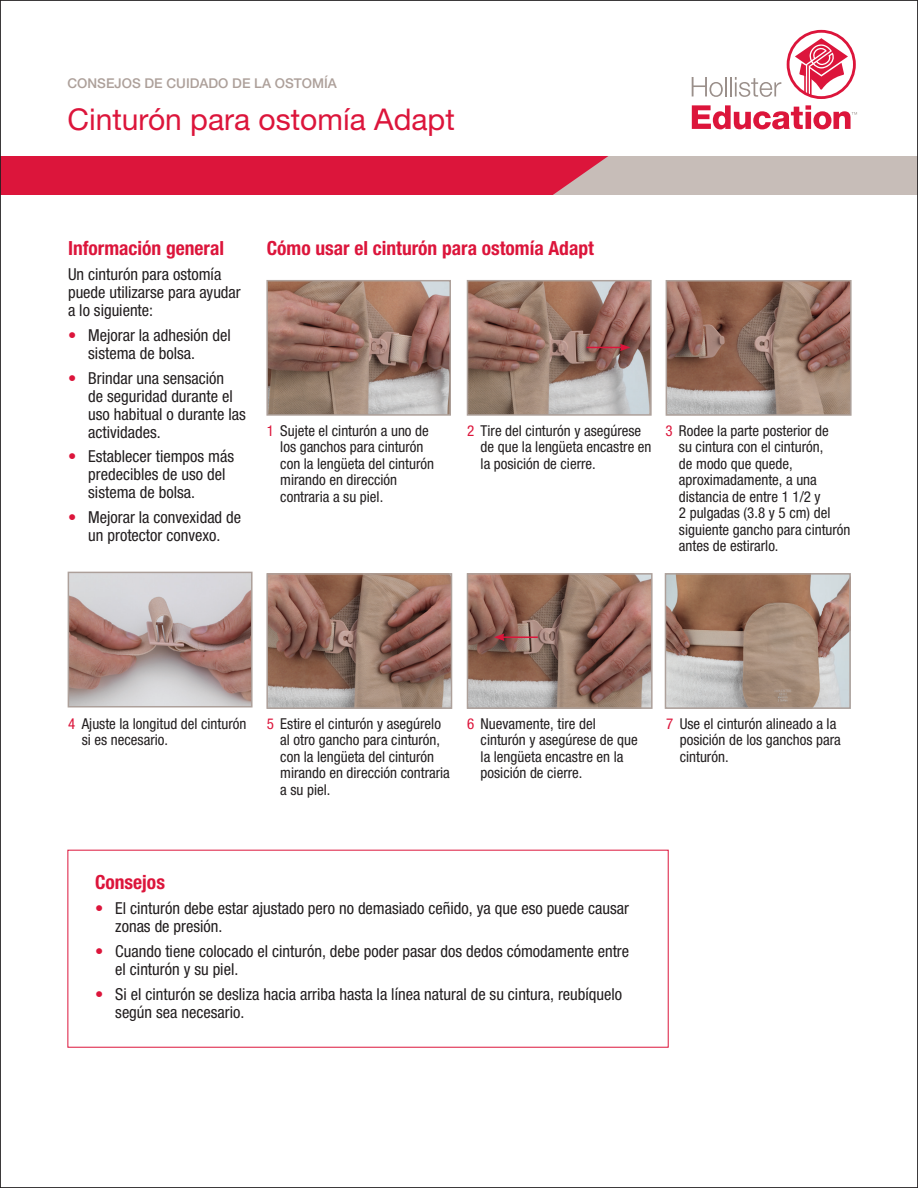
<style>
.page{position:relative;width:918px;height:1188px;background:#fff}
.page>*{position:absolute;margin:0;border:0;box-sizing:border-box;transform-origin:0 0}
.t1{font:30px "Helvetica Neue LT Std";color:#dc153b}
.t2{font:700 condensed 19.5px "Helvetica Neue LT Std";color:#dc153b}
.t3{font:condensed 16.5px/18px "Helvetica Neue LT Std";color:#231f20}
.t4{font:condensed 15px/16.5px "Helvetica Neue LT Std";color:#231f20}
.t5{font:500 13.5px "Helvetica Neue LT Std";color:#ada09a}
.s1{color:#dc153b}
</style>
<div class="page">
<div style="left:210px;top:156px;width:708px;height:39px;background:#c7bdb8"></div>
<div style="left:2px;top:156px;width:606px;height:39px;background:#dc153b"></div>
<img style="left:269px;top:283px;width:179px;height:130px">
<div style="left:266px;top:280px;width:185px;height:136px;border:2px solid #ada09a"></div>
<img style="left:669px;top:283px;width:180px;height:130px">
<div style="left:666px;top:280px;width:186px;height:136px;border:2px solid #ada09a"></div>
<img style="left:71px;top:575px;width:179px;height:130px">
<div style="left:68px;top:572px;width:185px;height:136px;border:2px solid #ada09a"></div>
<img style="left:470px;top:576px;width:180px;height:130px">
<div style="left:467px;top:573px;width:186px;height:136px;border:2px solid #ada09a"></div>
<img style="left:668px;top:576px;width:180px;height:130px">
<div style="left:665px;top:573px;width:186px;height:136px;border:2px solid #ada09a"></div>
<img style="left:470px;top:283px;width:179px;height:130px">
<div style="left:467px;top:280px;width:185px;height:136px;border:2px solid #ada09a"></div>
<img style="left:269px;top:576px;width:180px;height:130px">
<div style="left:266px;top:573px;width:186px;height:136px;border:2px solid #ada09a"></div>
<hr style="left:502px;top:636px;width:36px;height:2px;background:#dc153b">
<svg style="left:494px;top:633px;width:11px;height:8px"></svg>
<hr style="left:587px;top:347px;width:35px;height:1px;background:#dc153b">
<svg style="left:620px;top:344px;width:10px;height:7px"></svg>
<div style="left:787px;top:30px;width:69px;height:69px;border:3px solid #dc153b;border-radius:50%"></div>
<svg style="left:795px;top:38px;width:53px;height:58px"></svg>
<svg style="left:692px;top:77px;width:89px;height:20px"></svg>
<svg style="left:692px;top:105px;width:165px;height:24px"></svg>
<p class="t5" style="left:68px;top:75px;width:271px">CONSEJOS DE CUIDADO DE LA OSTOMÍA</p>
<h1 class="t1" style="left:68px;top:101px;width:389px">Cinturón para ostomía Adapt</h1>
<h2 class="t2" style="left:68px;top:236px;width:158px">Información general</h2>
<p class="t3" style="left:68px;top:265px;width:174px">Un cinturón para ostomía puede utilizarse para ayudar a lo siguiente:</p>
<p class="t3" style="left:88px;top:326px;width:144px;text-indent:-20px"><span class="s1">•</span> Mejorar la adhesión del sistema de bolsa.</p>
<p class="t3" style="left:88px;top:369px;width:159px;text-indent:-20px"><span class="s1">•</span> Brindar una sensación<br>de seguridad durante el uso habitual o durante las actividades.</p>
<p class="t3" style="left:88px;top:447px;width:147px;text-indent:-20px"><span class="s1">•</span> Establecer tiempos más predecibles de uso del sistema de bolsa.</p>
<p class="t3" style="left:68px;top:508px;width:175px;text-align:center"><span class="s1">•</span> Mejorar la convexidad de un protector convexo.</p>
<h2 class="t2" style="left:267px;top:236px;width:329px">Cómo usar el cinturón para ostomía Adapt</h2>
<p class="t4" style="left:280px;top:422px;width:155px;text-indent:-14px"><span class="s1">1</span> Sujete el cinturón a uno de los ganchos para cinturón con la lengüeta del cinturón mirando en dirección contraria a su piel.</p>
<p class="t4" style="left:481px;top:422px;width:172px;text-indent:-14px"><span class="s1">2</span> Tire del cinturón y asegúrese de que la lengüeta encastre en la posición de cierre.</p>
<p class="t4" style="left:679px;top:422px;width:173px;text-indent:-13px"><span class="s1">3</span> Rodee la parte posterior de<br>su cintura con el cinturón,<br>de modo que quede, aproximadamente, a una distancia de entre 1 1/2 y<br>2 pulgadas (3.8 y 5 cm) del siguiente gancho para cinturón antes de estirarlo.</p>
<p class="t4" style="left:82px;top:715px;width:166px;text-indent:-14px"><span class="s1">4</span> Ajuste la longitud del cinturón si es necesario.</p>
<p class="t4" style="left:280px;top:715px;width:171px;text-indent:-14px"><span class="s1">5</span> Estire el cinturón y asegúrelo al otro gancho para cinturón, con la lengüeta del cinturón mirando en dirección contraria a su piel.</p>
<p class="t4" style="left:481px;top:715px;width:159px;text-indent:-14px"><span class="s1">6</span> Nuevamente, tire del cinturón y asegúrese de que la lengüeta encastre en la posición de cierre.</p>
<p class="t4" style="left:680px;top:715px;width:163px;text-indent:-14px"><span class="s1">7</span> Use el cinturón alineado a la posición de los ganchos para cinturón.</p>
<h2 class="t2" style="left:95px;top:871px;width:71px">Consejos</h2>
<p class="t3" style="left:115px;top:899px;width:515px;text-indent:-20px"><span class="s1">•</span> El cinturón debe estar ajustado pero no demasiado ceñido, ya que eso puede causar zonas de presión.</p>
<p class="t3" style="left:115px;top:942px;width:515px;text-indent:-20px"><span class="s1">•</span> Cuando tiene colocado el cinturón, debe poder pasar dos dedos cómodamente entre el cinturón y su piel.</p>
<p class="t3" style="left:115px;top:985px;width:508px;text-indent:-20px"><span class="s1">•</span> Si el cinturón se desliza hacia arriba hasta la línea natural de su cintura, reubíquelo según sea necesario.</p>
</div>
